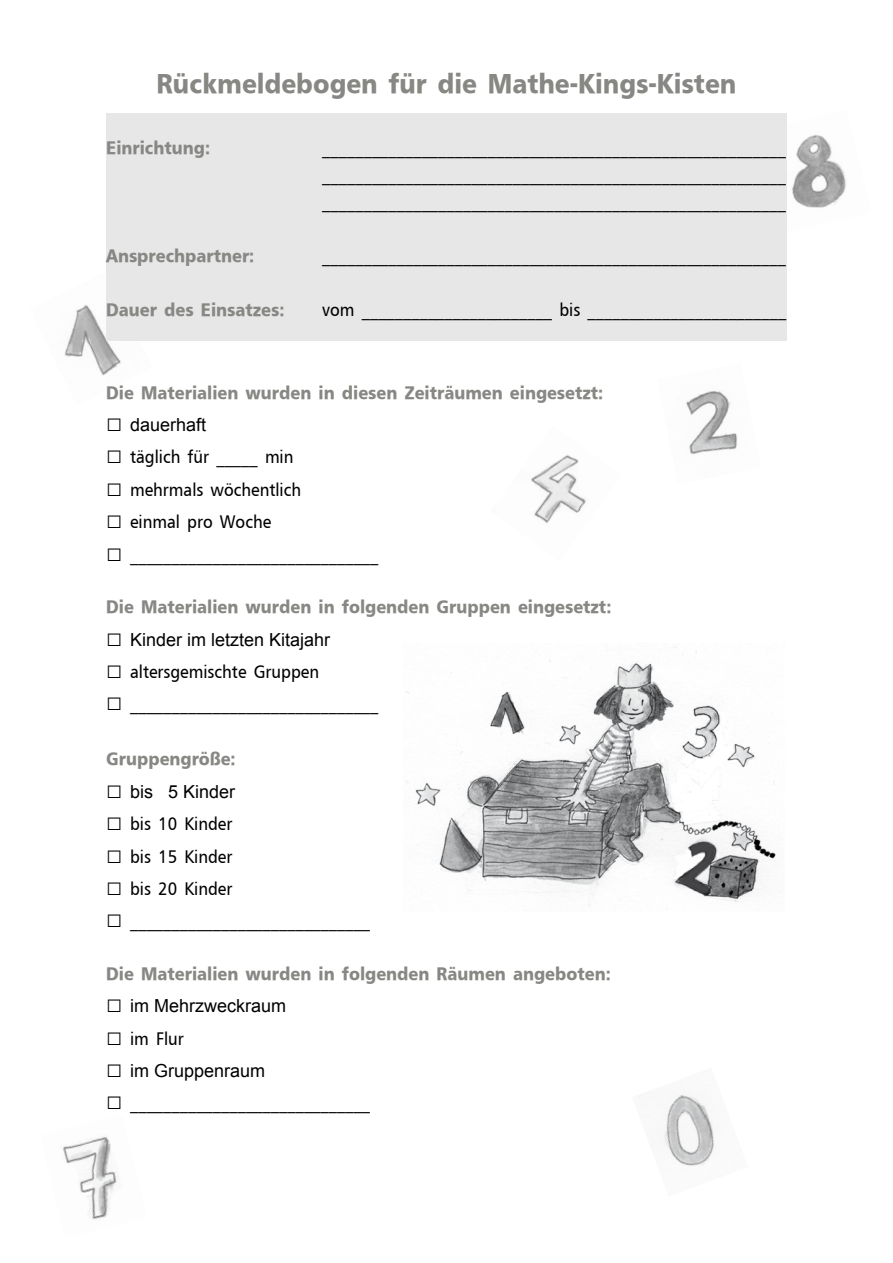
<style>
.page{position:relative;width:893px;height:1263px;background:#fff}
.page>*{position:absolute;margin:0;border:0;box-sizing:border-box;transform-origin:0 0}
.t1{font:27px "Sen BJS Bold";color:#878784}
.t2{font:18px/27px "Sen BJS Normal";color:#000;text-align:justify}
.t3{font:18px "Sen BJS Bold";color:#878784}
.t4{font:18px "Arial";color:#000}
.s1{font-size:27px}
.s2{font-family:"Arial";font-size:27px}
</style>
<div class="page">
<img style="left:64px;top:304px;width:57px;height:72px">
<img style="left:792px;top:134px;width:55px;height:74px">
<div style="left:106px;top:113px;width:681px;height:228px;background:#e7e7e8"></div>
<img style="left:406px;top:647px;width:370px;height:259px">
<img style="left:663px;top:1095px;width:51px;height:71px">
<img style="left:686px;top:390px;width:52px;height:65px">
<img style="left:530px;top:454px;width:56px;height:69px">
<img style="left:63px;top:1136px;width:55px;height:84px">
<h1 class="t1" style="left:157px;top:66px;width:581px">Rückmeldebogen für die Mathe-Kings-Kisten</h1>
<p class="t3" style="left:106px;top:136px;width:105px">Einrichtung:</p>
<p class="t3" style="left:106px;top:244px;width:150px">Ansprechpartner:</p>
<p class="t2" style="left:322px;top:134px;width:465px">________________________________________________________ ________________________________________________________ ________________________________________________________</p>
<p class="t2" style="left:322px;top:242px;width:465px">________________________________________________________</p>
<p class="t3" style="left:106px;top:298px;width:180px">Dauer des Einsatzes:</p>
<p class="t2" style="left:322px;top:296px;width:465px">vom _______________________ bis ________________________</p>
<p class="t3" style="left:106px;top:381px;width:498px">Die Materialien wurden in diesen Zeiträumen eingesetzt:</p>
<p class="t4" style="left:106px;top:413px;width:101px"><span class="s1">□</span> dauerhaft</p>
<p class="t2" style="left:106px;top:443px;width:189px"><span class="s2">□</span> täglich für _____ min</p>
<p class="t2" style="left:106px;top:476px;width:196px"><span class="s2">□</span> mehrmals wöchentlich</p>
<p class="t2" style="left:106px;top:508px;width:166px"><span class="s2">□</span> einmal pro Woche</p>
<p class="t2" style="left:106px;top:540px;width:274px"><span class="s2">□</span> ______________________________</p>
<p class="t3" style="left:106px;top:595px;width:507px">Die Materialien wurden in folgenden Gruppen eingesetzt:</p>
<p class="t4" style="left:106px;top:627px;width:225px"><span class="s1">□</span> Kinder im letzten Kitajahr</p>
<p class="t2" style="left:106px;top:658px;width:214px"><span class="s2">□</span> altersgemischte Gruppen</p>
<p class="t2" style="left:106px;top:690px;width:274px"><span class="s2">□</span> ______________________________</p>
<p class="t3" style="left:106px;top:747px;width:131px">Gruppengröße:</p>
<p class="t4" style="left:106px;top:780px;width:130px"><span class="s1">□</span> bis 5 Kinder</p>
<p class="t2" style="left:106px;top:810px;width:128px"><span class="s2">□</span> bis 10 Kinder</p>
<p class="t2" style="left:106px;top:842px;width:128px"><span class="s2">□</span> bis 15 Kinder</p>
<p class="t2" style="left:106px;top:875px;width:128px"><span class="s2">□</span> bis 20 Kinder</p>
<p class="t2" style="left:106px;top:907px;width:265px"><span class="s2">□</span> _____________________________</p>
<p class="t3" style="left:106px;top:962px;width:506px">Die Materialien wurden in folgenden Räumen angeboten:</p>
<p class="t4" style="left:106px;top:994px;width:181px"><span class="s1">□</span> im Mehrzweckraum</p>
<p class="t2" style="left:106px;top:1024px;width:79px"><span class="s2">□</span> im Flur</p>
<p class="t4" style="left:106px;top:1059px;width:160px"><span class="s1">□</span> im Gruppenraum</p>
<p class="t2" style="left:106px;top:1089px;width:265px"><span class="s2">□</span> _____________________________</p>
</div>
